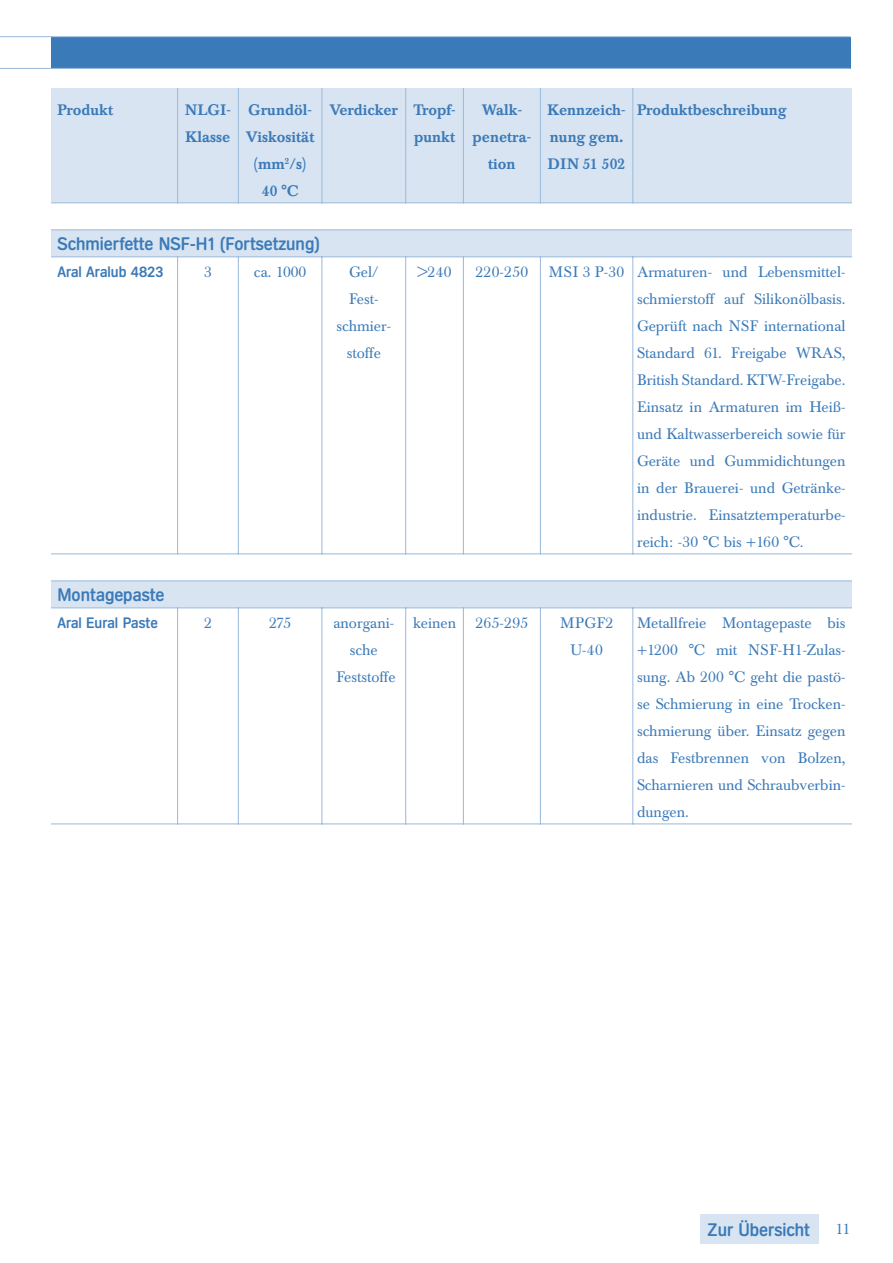
<style>
.page{position:relative;width:893px;height:1263px;background:#fff}
.page>*{position:absolute;margin:0;border:0;box-sizing:border-box;transform-origin:0 0}
.t1{font:500 18px "Aral V2";color:#3b7ab8}
.t2{font:15px/27px "Baskerville BQ";color:#3b7ab8;text-align:center}
.t3{font:500 15px/27px "Baskerville BQ";color:#3b7ab8}
.t4{font:500 15px "Aral V2";color:#3b7ab8}
</style>
<div class="page">
<div style="left:51px;top:37px;width:799px;height:31px;background:#3b7ab8"></div>
<hr style="left:0;top:68px;width:850px;height:1px;background:#9dbcdc">
<hr style="left:0;top:36px;width:850px;height:1px;background:#9dbcdc">
<svg style="left:51px;top:88px;width:801px;height:519px"></svg>
<hr style="left:177px;top:88px;width:1px;height:115px;background:#9dbcdc">
<hr style="left:238px;top:88px;width:1px;height:115px;background:#9dbcdc">
<hr style="left:321px;top:88px;width:1px;height:115px;background:#9dbcdc">
<hr style="left:405px;top:88px;width:1px;height:115px;background:#9dbcdc">
<hr style="left:463px;top:88px;width:1px;height:115px;background:#9dbcdc">
<hr style="left:540px;top:88px;width:1px;height:115px;background:#9dbcdc">
<hr style="left:632px;top:88px;width:1px;height:115px;background:#9dbcdc">
<hr style="left:51px;top:202px;width:126px;height:1px;background:#9dbcdc">
<hr style="left:178px;top:202px;width:60px;height:1px;background:#9dbcdc">
<hr style="left:239px;top:202px;width:82px;height:1px;background:#9dbcdc">
<hr style="left:322px;top:202px;width:83px;height:1px;background:#9dbcdc">
<hr style="left:406px;top:202px;width:57px;height:1px;background:#9dbcdc">
<hr style="left:464px;top:202px;width:76px;height:1px;background:#9dbcdc">
<hr style="left:541px;top:202px;width:91px;height:1px;background:#9dbcdc">
<hr style="left:633px;top:202px;width:219px;height:1px;background:#9dbcdc">
<hr style="left:51px;top:229px;width:127px;height:1px;background:#9dbcdc">
<hr style="left:178px;top:229px;width:60px;height:1px;background:#9dbcdc">
<hr style="left:238px;top:229px;width:84px;height:1px;background:#9dbcdc">
<hr style="left:322px;top:229px;width:84px;height:1px;background:#9dbcdc">
<hr style="left:406px;top:229px;width:57px;height:1px;background:#9dbcdc">
<hr style="left:463px;top:229px;width:77px;height:1px;background:#9dbcdc">
<hr style="left:540px;top:229px;width:93px;height:1px;background:#9dbcdc">
<hr style="left:633px;top:229px;width:219px;height:1px;background:#9dbcdc">
<hr style="left:51px;top:256px;width:126px;height:1px;background:#9dbcdc">
<hr style="left:178px;top:256px;width:60px;height:1px;background:#9dbcdc">
<hr style="left:177px;top:256px;width:1px;height:298px;background:#9dbcdc">
<hr style="left:239px;top:256px;width:82px;height:1px;background:#9dbcdc">
<hr style="left:238px;top:256px;width:1px;height:298px;background:#9dbcdc">
<hr style="left:322px;top:256px;width:83px;height:1px;background:#9dbcdc">
<hr style="left:321px;top:256px;width:1px;height:298px;background:#9dbcdc">
<hr style="left:406px;top:256px;width:57px;height:1px;background:#9dbcdc">
<hr style="left:405px;top:256px;width:1px;height:298px;background:#9dbcdc">
<hr style="left:464px;top:256px;width:76px;height:1px;background:#9dbcdc">
<hr style="left:463px;top:256px;width:1px;height:298px;background:#9dbcdc">
<hr style="left:541px;top:256px;width:91px;height:1px;background:#9dbcdc">
<hr style="left:540px;top:256px;width:1px;height:298px;background:#9dbcdc">
<hr style="left:633px;top:256px;width:219px;height:1px;background:#9dbcdc">
<hr style="left:632px;top:256px;width:1px;height:298px;background:#9dbcdc">
<hr style="left:51px;top:553px;width:126px;height:1px;background:#9dbcdc">
<hr style="left:178px;top:553px;width:60px;height:1px;background:#9dbcdc">
<hr style="left:239px;top:553px;width:82px;height:1px;background:#9dbcdc">
<hr style="left:322px;top:553px;width:83px;height:1px;background:#9dbcdc">
<hr style="left:406px;top:553px;width:57px;height:1px;background:#9dbcdc">
<hr style="left:464px;top:553px;width:76px;height:1px;background:#9dbcdc">
<hr style="left:541px;top:553px;width:91px;height:1px;background:#9dbcdc">
<hr style="left:633px;top:553px;width:219px;height:1px;background:#9dbcdc">
<hr style="left:51px;top:580px;width:127px;height:1px;background:#9dbcdc">
<hr style="left:178px;top:580px;width:60px;height:1px;background:#9dbcdc">
<hr style="left:238px;top:580px;width:84px;height:1px;background:#9dbcdc">
<hr style="left:322px;top:580px;width:84px;height:1px;background:#9dbcdc">
<hr style="left:406px;top:580px;width:57px;height:1px;background:#9dbcdc">
<hr style="left:463px;top:580px;width:77px;height:1px;background:#9dbcdc">
<hr style="left:540px;top:580px;width:93px;height:1px;background:#9dbcdc">
<hr style="left:633px;top:580px;width:219px;height:1px;background:#9dbcdc">
<hr style="left:51px;top:607px;width:126px;height:1px;background:#9dbcdc">
<hr style="left:178px;top:607px;width:60px;height:1px;background:#9dbcdc">
<hr style="left:177px;top:607px;width:1px;height:217px;background:#9dbcdc">
<hr style="left:239px;top:607px;width:82px;height:1px;background:#9dbcdc">
<hr style="left:238px;top:607px;width:1px;height:217px;background:#9dbcdc">
<hr style="left:322px;top:607px;width:83px;height:1px;background:#9dbcdc">
<hr style="left:321px;top:607px;width:1px;height:217px;background:#9dbcdc">
<hr style="left:406px;top:607px;width:57px;height:1px;background:#9dbcdc">
<hr style="left:405px;top:607px;width:1px;height:217px;background:#9dbcdc">
<hr style="left:464px;top:607px;width:76px;height:1px;background:#9dbcdc">
<hr style="left:463px;top:607px;width:1px;height:217px;background:#9dbcdc">
<hr style="left:541px;top:607px;width:91px;height:1px;background:#9dbcdc">
<hr style="left:540px;top:607px;width:1px;height:217px;background:#9dbcdc">
<hr style="left:633px;top:607px;width:219px;height:1px;background:#9dbcdc">
<hr style="left:632px;top:607px;width:1px;height:217px;background:#9dbcdc">
<hr style="left:51px;top:823px;width:126px;height:1px;background:#9dbcdc">
<hr style="left:178px;top:823px;width:60px;height:1px;background:#9dbcdc">
<hr style="left:239px;top:823px;width:82px;height:1px;background:#9dbcdc">
<hr style="left:322px;top:823px;width:83px;height:1px;background:#9dbcdc">
<hr style="left:406px;top:823px;width:57px;height:1px;background:#9dbcdc">
<hr style="left:464px;top:823px;width:76px;height:1px;background:#9dbcdc">
<hr style="left:541px;top:823px;width:91px;height:1px;background:#9dbcdc">
<hr style="left:633px;top:823px;width:219px;height:1px;background:#9dbcdc">
<div style="left:700px;top:1214px;width:119px;height:30px;background:#d8e4f1"></div>
<p class="t3" style="left:57px;top:97px;width:57px">Produkt</p>
<p class="t3" style="left:185px;top:97px;width:47px">NLGI-<br>Klasse</p>
<p class="t3" style="left:246px;top:97px;width:70px;text-align:center">Grundöl-<br>Viskosität (mm<sup>2</sup>/s)<br>40 °C</p>
<p class="t3" style="left:329px;top:97px;width:128px;text-align:right">Verdicker Tropf&shy;punkt</p>
<p class="t3" style="left:473px;top:97px;width:60px;text-align:center">Walk&shy;penetra&shy;tion</p>
<p class="t3" style="left:548px;top:97px;width:80px">Kennzeich&shy;nung gem.<br>DIN 51 502</p>
<p class="t3" style="left:637px;top:97px;width:151px">Produktbeschreibung</p>
<p class="t1" style="left:57px;top:233px;width:264px">Schmierfette NSF-H1 (Fortsetzung)</p>
<p class="t4" style="left:57px;top:263px;width:108px">Aral Aralub 4823</p>
<p class="t2" style="left:204px;top:259px;width:9px">3</p>
<p class="t2" style="left:254px;top:259px;width:54px">ca. 1000</p>
<p class="t2" style="left:336px;top:259px;width:56px">Gel/<br>Fest&shy;schmier&shy;stoffe</p>
<p class="t2" style="left:417px;top:259px;width:36px">&gt;240</p>
<p class="t2" style="left:475px;top:259px;width:54px">220-250</p>
<p class="t2" style="left:637px;top:259px;width:210px;text-align:justify;text-indent:-88px">MSI 3 P-30 Armaturen- und Lebensmittel&shy;schmierstoff auf Silikonölbasis.<br>Geprüft nach NSF international Standard 61. Freigabe WRAS, British Standard. KTW-Freigabe.<br>Einsatz in Armaturen im Heiß&shy;und Kaltwasserbereich sowie für Geräte und Gummidichtungen in der Brauerei- und Getränke&shy;industrie. Einsatztemperaturbe&shy;reich: -30 °C bis +160 °C.</p>
<p class="t1" style="left:57px;top:584px;width:109px">Montagepaste</p>
<p class="t4" style="left:57px;top:614px;width:102px">Aral Eural Paste</p>
<p class="t2" style="left:204px;top:610px;width:9px">2</p>
<p class="t2" style="left:269px;top:610px;width:24px">275</p>
<p class="t2" style="left:333px;top:610px;width:64px">anorgani&shy;sche<br>Feststoffe</p>
<p class="t2" style="left:413px;top:610px;width:45px">keinen</p>
<p class="t2" style="left:475px;top:610px;width:54px">265-295</p>
<p class="t2" style="left:560px;top:610px;width:55px">MPGF2<br>U-40</p>
<p class="t2" style="left:637px;top:610px;width:210px;text-align:justify">Metallfreie Montagepaste bis +1200 °C mit NSF-H1-Zulas&shy;sung. Ab 200 °C geht die pastö&shy;se Schmierung in eine Trocken&shy;schmierung über. Einsatz gegen das Festbrennen von Bolzen, Scharnieren und Schraubverbin&shy;dungen.</p>
<p class="t1" style="left:707px;top:1219px;width:104px">Zur Übersicht</p>
<p class="t2" style="left:836px;top:1215px;width:16px">11</p>
</div>
